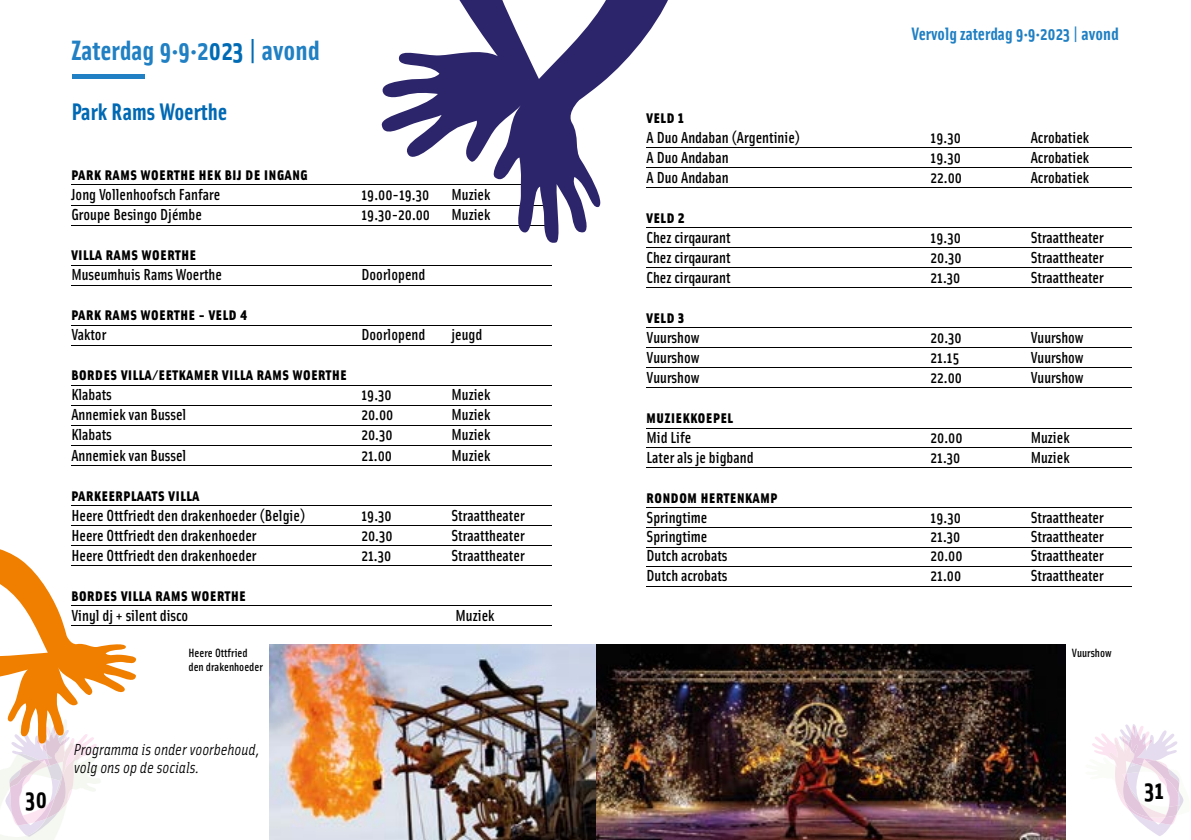
<style>
.page{position:relative;width:1191px;height:840px;background:#fff}
.page>*{position:absolute;margin:0;border:0;box-sizing:border-box;transform-origin:0 0}
.t1{font:700 28px "Solex OT";color:#2080c3}
.t2{font:700 26px "Solex OT";color:#000}
.t3{font:700 24px "Solex OT";color:#0069b4}
.t4{font:700 18px "Solex OT";color:#2080c3}
.t5{font:500 16px "Solex OT";color:#000}
.t6{font:italic 16px/18px "Solex OT";color:#000}
.t7{font:900 14px "Solex OT";letter-spacing:.05em;color:#000}
.t8{font:500 12px "Solex OT";color:#000}
.s1{color:#006bb5}
</style>
<div class="page">
<svg style="left:1092px;top:724px;width:92px;height:111px"></svg>
<hr style="left:71px;top:185px;width:481px;height:1px;background:#000">
<hr style="left:71px;top:205px;width:481px;height:1px;background:#000">
<hr style="left:71px;top:225px;width:481px;height:1px;background:#000">
<hr style="left:71px;top:265px;width:481px;height:1px;background:#000">
<hr style="left:71px;top:285px;width:481px;height:1px;background:#000">
<hr style="left:71px;top:325px;width:481px;height:1px;background:#000">
<hr style="left:71px;top:345px;width:481px;height:1px;background:#000">
<hr style="left:71px;top:385px;width:481px;height:1px;background:#000">
<hr style="left:71px;top:405px;width:481px;height:1px;background:#000">
<hr style="left:71px;top:425px;width:481px;height:1px;background:#000">
<hr style="left:71px;top:445px;width:481px;height:1px;background:#000">
<hr style="left:71px;top:465px;width:481px;height:1px;background:#000">
<hr style="left:71px;top:505px;width:481px;height:1px;background:#000">
<hr style="left:71px;top:525px;width:481px;height:1px;background:#000">
<hr style="left:71px;top:545px;width:481px;height:1px;background:#000">
<hr style="left:71px;top:565px;width:481px;height:1px;background:#000">
<hr style="left:71px;top:605px;width:481px;height:1px;background:#000">
<hr style="left:71px;top:625px;width:481px;height:1px;background:#000">
<svg style="left:0;top:549px;width:137px;height:290px"></svg>
<hr style="left:72px;top:74px;width:72px;height:4px;background:#2080c3">
<svg style="left:380px;top:0;width:288px;height:243px"></svg>
<hr style="left:646px;top:147px;width:486px;height:1px;background:#000">
<hr style="left:646px;top:167px;width:486px;height:1px;background:#000">
<hr style="left:646px;top:187px;width:486px;height:1px;background:#000">
<hr style="left:646px;top:227px;width:486px;height:1px;background:#000">
<hr style="left:646px;top:247px;width:486px;height:1px;background:#000">
<hr style="left:646px;top:267px;width:486px;height:1px;background:#000">
<hr style="left:646px;top:287px;width:486px;height:1px;background:#000">
<hr style="left:646px;top:327px;width:486px;height:1px;background:#000">
<hr style="left:646px;top:347px;width:486px;height:1px;background:#000">
<hr style="left:646px;top:367px;width:486px;height:1px;background:#000">
<hr style="left:646px;top:387px;width:486px;height:1px;background:#000">
<hr style="left:646px;top:428px;width:486px;height:1px;background:#000">
<hr style="left:646px;top:447px;width:486px;height:1px;background:#000">
<hr style="left:646px;top:467px;width:486px;height:1px;background:#000">
<hr style="left:646px;top:507px;width:486px;height:1px;background:#000">
<hr style="left:646px;top:527px;width:486px;height:1px;background:#000">
<hr style="left:646px;top:546px;width:486px;height:1px;background:#000">
<hr style="left:646px;top:565px;width:486px;height:1px;background:#000">
<hr style="left:646px;top:585px;width:486px;height:1px;background:#000">
<img style="left:270px;top:644px;width:795px;height:195px">
<h1 class="t1" style="left:71px;top:32px;width:250px">Zaterdag 9·9·2<span class="s1">023 |</span> avond</h1>
<h3 class="t3" style="left:71px;top:96px;width:157px">Park Rams Woerthe</h3>
<p class="t7" style="left:71px;top:165px;width:238px">PARK RAMS WOERTHE HEK BIJ DE INGANG</p>
<p class="t5" style="left:71px;top:184px;width:150px">Jong Vollenhoofsch Fanfare</p>
<p class="t5" style="left:361px;top:184px;width:69px">19.00-19.30</p>
<p class="t5" style="left:451px;top:184px;width:41px">Muziek</p>
<p class="t5" style="left:71px;top:204px;width:132px">Groupe Besingo Djémbe</p>
<p class="t5" style="left:361px;top:204px;width:70px">19.30-20.00</p>
<p class="t5" style="left:451px;top:204px;width:41px">Muziek</p>
<p class="t7" style="left:71px;top:245px;width:126px">VILLA RAMS WOERTHE</p>
<p class="t5" style="left:71px;top:264px;width:152px">Museumhuis Rams Woerthe</p>
<p class="t5" style="left:361px;top:264px;width:65px">Doorlopend</p>
<p class="t7" style="left:71px;top:305px;width:177px">PARK RAMS WOERTHE - VELD 4</p>
<p class="t5" style="left:71px;top:324px;width:36px">Vaktor</p>
<p class="t5" style="left:361px;top:324px;width:65px">Doorlopend</p>
<p class="t5" style="left:451px;top:324px;width:32px">jeugd</p>
<p class="t7" style="left:71px;top:365px;width:277px">BORDES VILLA/EETKAMER VILLA RAMS WOERTHE</p>
<p class="t5" style="left:71px;top:384px;width:42px">Klabats</p>
<p class="t5" style="left:361px;top:384px;width:32px">19.30</p>
<p class="t5" style="left:451px;top:384px;width:41px">Muziek</p>
<p class="t5" style="left:71px;top:404px;width:116px">Annemiek van Bussel</p>
<p class="t5" style="left:361px;top:404px;width:33px">20.00</p>
<p class="t5" style="left:451px;top:404px;width:41px">Muziek</p>
<p class="t5" style="left:71px;top:424px;width:42px">Klabats</p>
<p class="t5" style="left:361px;top:424px;width:33px">20.30</p>
<p class="t5" style="left:451px;top:424px;width:41px">Muziek</p>
<p class="t5" style="left:71px;top:444px;width:116px">Annemiek van Bussel</p>
<p class="t5" style="left:361px;top:444px;width:32px">21.00</p>
<p class="t5" style="left:451px;top:444px;width:41px">Muziek</p>
<p class="t7" style="left:71px;top:485px;width:129px">PARKEERPLAATS VILLA</p>
<p class="t5" style="left:71px;top:504px;width:236px">Heere Ottfriedt den drakenhoeder (Belgie)</p>
<p class="t5" style="left:361px;top:504px;width:32px">19.30</p>
<p class="t5" style="left:451px;top:504px;width:75px">Straattheater</p>
<p class="t5" style="left:71px;top:524px;width:187px">Heere Ottfriedt den drakenhoeder</p>
<p class="t5" style="left:361px;top:524px;width:33px">20.30</p>
<p class="t5" style="left:451px;top:524px;width:75px">Straattheater</p>
<p class="t5" style="left:71px;top:544px;width:187px">Heere Ottfriedt den drakenhoeder</p>
<p class="t5" style="left:361px;top:544px;width:31px">21.30</p>
<p class="t5" style="left:451px;top:544px;width:75px">Straattheater</p>
<p class="t7" style="left:71px;top:585px;width:176px">BORDES VILLA RAMS WOERTHE</p>
<p class="t5" style="left:71px;top:604px;width:118px">Vinyl dj + silent disco</p>
<p class="t5" style="left:455px;top:604px;width:41px">Muziek</p>
<p class="t4" style="left:911px;top:22px;width:209px">Vervolg zaterdag 9·9·2023 | avond</p>
<p class="t7" style="left:646px;top:108px;width:39px">VELD 1</p>
<p class="t5" style="left:646px;top:127px;width:155px">A Duo Andaban (Argentinie)</p>
<p class="t5" style="left:930px;top:127px;width:32px">19.30</p>
<p class="t5" style="left:1030px;top:127px;width:60px">Acrobatiek</p>
<p class="t5" style="left:646px;top:147px;width:84px">A Duo Andaban</p>
<p class="t5" style="left:930px;top:147px;width:32px">19.30</p>
<p class="t5" style="left:1030px;top:147px;width:60px">Acrobatiek</p>
<p class="t5" style="left:646px;top:167px;width:84px">A Duo Andaban</p>
<p class="t5" style="left:930px;top:167px;width:33px">22.00</p>
<p class="t5" style="left:1030px;top:167px;width:60px">Acrobatiek</p>
<p class="t7" style="left:646px;top:208px;width:39px">VELD 2</p>
<p class="t5" style="left:646px;top:227px;width:86px">Chez cirqaurant</p>
<p class="t5" style="left:930px;top:227px;width:32px">19.30</p>
<p class="t5" style="left:1030px;top:227px;width:75px">Straattheater</p>
<p class="t5" style="left:646px;top:247px;width:86px">Chez cirqaurant</p>
<p class="t5" style="left:930px;top:247px;width:33px">20.30</p>
<p class="t5" style="left:1030px;top:247px;width:75px">Straattheater</p>
<p class="t5" style="left:646px;top:267px;width:86px">Chez cirqaurant</p>
<p class="t5" style="left:930px;top:267px;width:31px">21.30</p>
<p class="t5" style="left:1030px;top:267px;width:75px">Straattheater</p>
<p class="t7" style="left:646px;top:308px;width:39px">VELD 3</p>
<p class="t5" style="left:646px;top:327px;width:54px">Vuurshow</p>
<p class="t5" style="left:930px;top:327px;width:33px">20.30</p>
<p class="t5" style="left:1030px;top:327px;width:54px">Vuurshow</p>
<p class="t5" style="left:646px;top:347px;width:54px">Vuurshow</p>
<p class="t5" style="left:930px;top:347px;width:30px">21.15</p>
<p class="t5" style="left:1030px;top:347px;width:54px">Vuurshow</p>
<p class="t5" style="left:646px;top:367px;width:54px">Vuurshow</p>
<p class="t5" style="left:930px;top:367px;width:33px">22.00</p>
<p class="t5" style="left:1030px;top:367px;width:54px">Vuurshow</p>
<p class="t7" style="left:646px;top:408px;width:88px">MUZIEKKOEPEL</p>
<p class="t5" style="left:646px;top:427px;width:46px">Mid Life</p>
<p class="t5" style="left:930px;top:427px;width:33px">20.00</p>
<p class="t5" style="left:1030px;top:427px;width:41px">Muziek</p>
<p class="t5" style="left:646px;top:447px;width:109px">Later als je bigband</p>
<p class="t5" style="left:930px;top:447px;width:31px">21.30</p>
<p class="t5" style="left:1030px;top:447px;width:41px">Muziek</p>
<p class="t7" style="left:646px;top:488px;width:132px">RONDOM HERTENKAMP</p>
<p class="t5" style="left:646px;top:507px;width:62px">Springtime</p>
<p class="t5" style="left:930px;top:507px;width:32px">19.30</p>
<p class="t5" style="left:1030px;top:507px;width:75px">Straattheater</p>
<p class="t5" style="left:646px;top:526px;width:62px">Springtime</p>
<p class="t5" style="left:930px;top:526px;width:31px">21.30</p>
<p class="t5" style="left:1030px;top:526px;width:75px">Straattheater</p>
<p class="t5" style="left:646px;top:545px;width:83px">Dutch acrobats</p>
<p class="t5" style="left:930px;top:545px;width:33px">20.00</p>
<p class="t5" style="left:1030px;top:545px;width:75px">Straattheater</p>
<p class="t5" style="left:646px;top:565px;width:83px">Dutch acrobats</p>
<p class="t5" style="left:930px;top:565px;width:32px">21.00</p>
<p class="t5" style="left:1030px;top:565px;width:75px">Straattheater</p>
<p class="t8" style="left:188px;top:644px;width:61px">Heere Ottfried</p>
<p class="t8" style="left:1071px;top:644px;width:41px">Vuurshow</p>
<p class="t8" style="left:188px;top:658px;width:76px">den drakenhoeder</p>
<h2 class="t2" style="left:26px;top:781px;width:23px">30</h2>
<p class="t6" style="left:74px;top:739px;width:188px">Programma is onder voorbehoud, volg ons op de socials.</p>
<h2 class="t2" style="left:1144px;top:772px;width:21px">31</h2>
</div>
